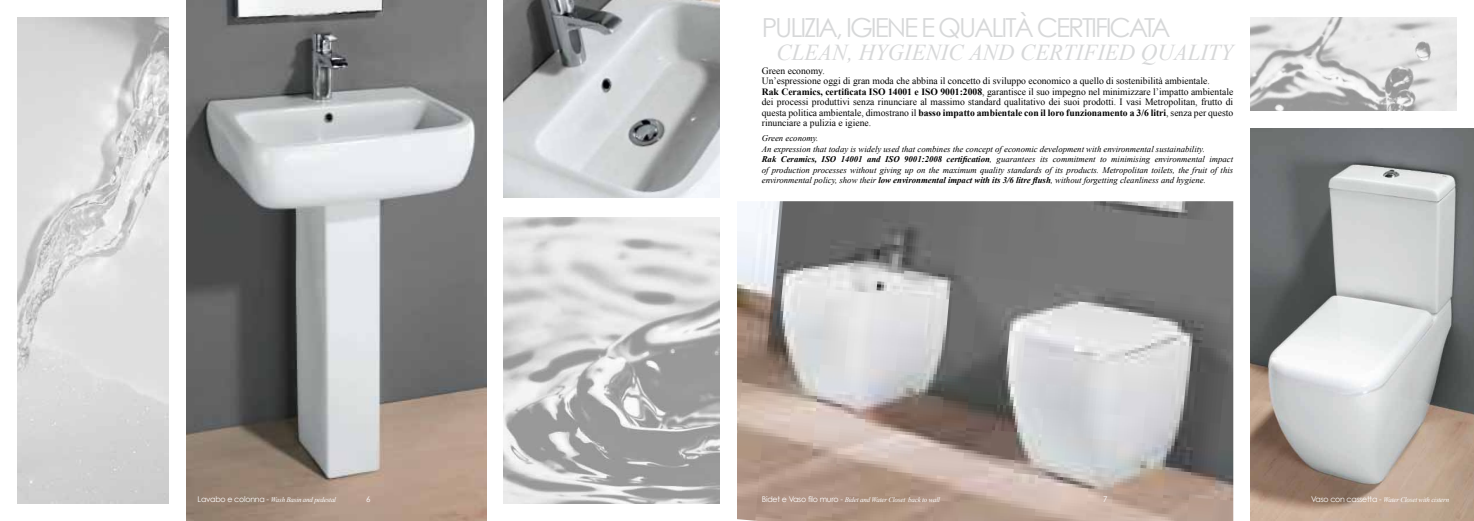
<style>
.page{position:relative;width:1474px;height:521px;background:#fff}
.page>*{position:absolute;margin:0;border:0;box-sizing:border-box;transform-origin:0 0}
.t1{font:26.25px "Century Gothic";letter-spacing:-.08em;color:#d7d8d9}
.t2{font:italic 22.75px "Times New Roman";color:#d7d8d9}
.t3{font:9.62px/10.5px "Times New Roman";color:#000}
.t4{font:italic 8.75px/10.5px "Times New Roman";color:#000}
.t5{font:7.88px "Century Gothic";color:#fff}
.t6{font:italic 7px "Times New Roman";letter-spacing:-.03em;color:#fff}
.s1{font-weight:700}
.s2{font-family:"Century Gothic";font-style:normal;font-size:7.88px}
</style>
<div class="page">
<img style="left:1250px;top:128px;width:223px;height:393px">
<img style="left:186px;top:0;width:300px;height:521px">
<img style="left:504px;top:0;width:215px;height:197px">
<img style="left:504px;top:217px;width:215px;height:287px">
<img style="left:1250px;top:17px;width:206px;height:94px">
<img style="left:17px;top:17px;width:152px;height:487px">
<img style="left:737px;top:201px;width:496px;height:320px">
<h1 class="t1" style="left:761px;top:12px;width:410px">PULIZIA, IGIENE E QUALITÀ CERTIFICATA</h1>
<h2 class="t2" style="left:776px;top:37px;width:458px">CLEAN, HYGIENIC AND CERTIFIED QUALITY</h2>
<p class="t3" style="left:761px;top:65px;width:473px">Green economy.<br>Un’espressione oggi di gran moda che abbina il concetto di sviluppo economico a quello di sostenibilità ambientale.<br><span class="s1">Rak Ceramics, certificata ISO 14001 e ISO 9001:2008</span>, garantisce il suo impegno nel minimizzare l’impatto ambientale dei processi produttivi senza rinunciare al massimo standard qualitativo dei suoi prodotti. I vasi Metropolitan, frutto di questa politica ambientale, dimostrano il <span class="s1">basso impatto ambientale con il loro funzionamento a 3/6 litri</span>, senza per questo rinunciare a pulizia e igiene.</p>
<p class="t4" style="left:761px;top:133px;width:473px">Green economy.<br>An expression that today is widely used that combines the concept of economic development with environmental sustainability.<br><span class="s1">Rak Ceramics, ISO 14001 and ISO 9001:2008 certification</span>, guarantees its commitment to minimising environmental impact of production processes without giving up on the maximum quality standards of its products. Metropolitan toilets, the fruit of this environmental policy, show their <span class="s1">low environmental impact with its 3/6 litre flush</span>, without forgetting cleanliness and hygiene.</p>
<p class="t6" style="left:198px;top:495px;width:140px"><span class="s2">Lavabo e colonna -</span> Wash Basin and pedestal</p>
<p class="t6" style="left:761px;top:495px;width:180px"><span class="s2">Bidet e Vaso filo muro -</span> Bidet and Water Closet back to wall</p>
<p class="t6" style="left:1310px;top:495px;width:140px"><span class="s2">Vaso con cassetta -</span> Water Closet with cistern</p>
<p class="t5" style="left:366px;top:494px;width:6px">6</p>
<p class="t5" style="left:1103px;top:494px;width:6px">7</p>
</div>
